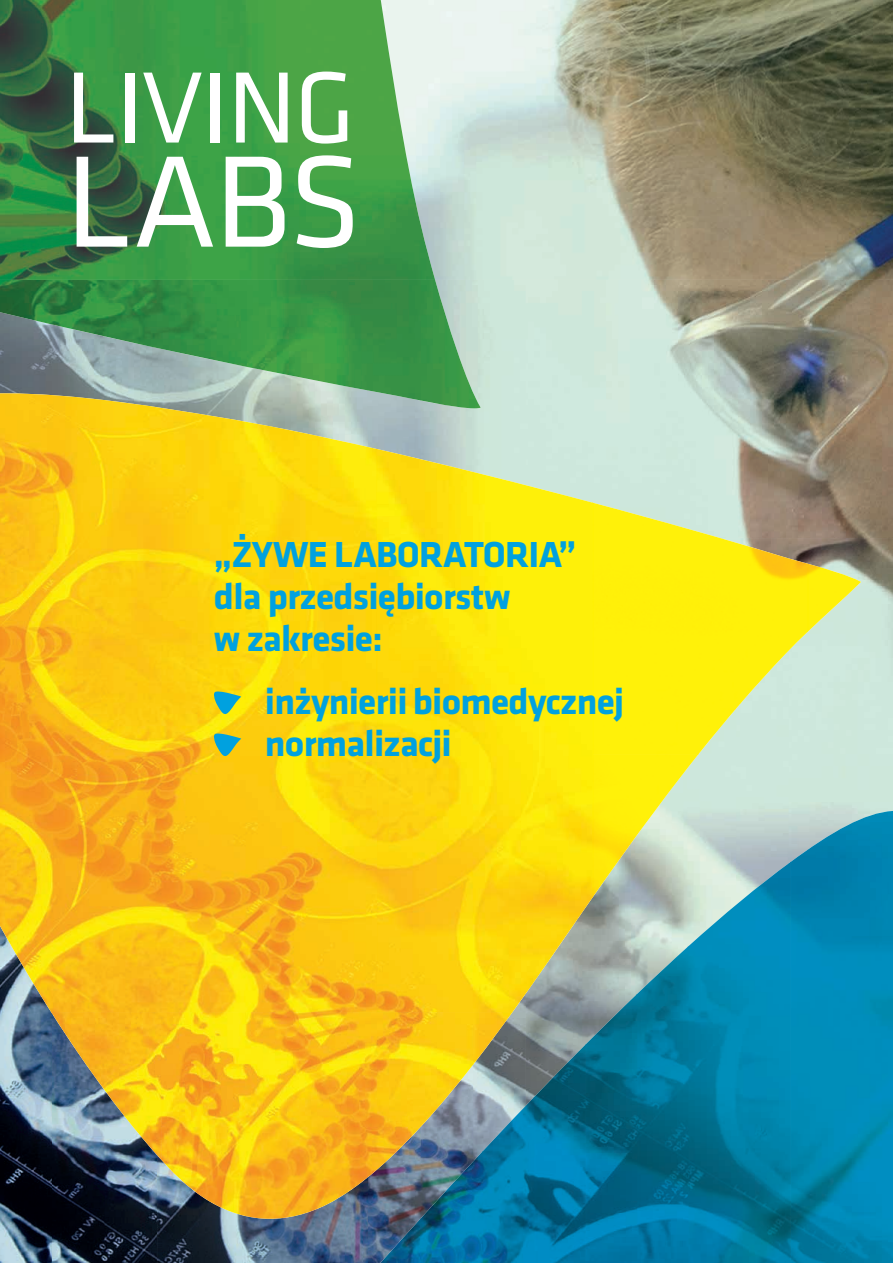
<style>
.page{position:relative;width:893px;height:1263px;background:#fff}
.page>*{position:absolute;margin:0;border:0;box-sizing:border-box;transform-origin:0 0}
.t1{font:135px "Klavika";color:#fff}
.t2{font:105px "Klavika";letter-spacing:-.02em;color:#fff}
.t3{font:700 37.5px/42px "Klavika";letter-spacing:-.02em;color:#00a1df}
</style>
<div class="page">
<img style="left:435px;top:0;width:458px;height:280px">
<img style="left:526px;top:280px;width:367px;height:258px">
<img style="left:789px;top:538px;width:104px;height:311px">
<img style="left:788px;top:849px;width:2px;height:13px">
<img style="left:526px;top:961px;width:52px;height:136px">
<img style="left:0;top:1013px;width:52px;height:250px">
<img style="left:473px;top:1013px;width:53px;height:138px">
<img style="left:52px;top:1064px;width:53px;height:199px">
<img style="left:431px;top:1116px;width:42px;height:35px">
<img style="left:105px;top:1116px;width:52px;height:147px">
<img style="left:368px;top:1219px;width:12px;height:44px">
<img style="left:157px;top:1160px;width:53px;height:103px">
<img style="left:210px;top:1219px;width:158px;height:44px">
<img style="left:0;top:0;width:435px;height:280px">
<img style="left:0;top:280px;width:481px;height:128px">
<img style="left:790px;top:811px;width:103px;height:452px">
<img style="left:688px;top:862px;width:103px;height:401px">
<img style="left:637px;top:946px;width:51px;height:317px">
<img style="left:585px;top:994px;width:52px;height:269px">
<img style="left:534px;top:1044px;width:52px;height:219px">
<img style="left:483px;top:1097px;width:51px;height:166px">
<img style="left:431px;top:1151px;width:52px;height:112px">
<img style="left:380px;top:1206px;width:52px;height:57px">
<img style="left:0;top:393px;width:377px;height:620px">
<img style="left:376px;top:449px;width:217px;height:512px">
<img style="left:592px;top:502px;width:216px;height:201px">
<img style="left:807px;top:564px;width:54px;height:68px">
<img style="left:592px;top:702px;width:149px;height:53px">
<img style="left:592px;top:754px;width:107px;height:104px">
<img style="left:592px;top:857px;width:29px;height:41px">
<img style="left:376px;top:961px;width:173px;height:52px">
<img style="left:51px;top:1012px;width:461px;height:52px">
<img style="left:86px;top:1064px;width:388px;height:52px">
<img style="left:161px;top:1116px;width:270px;height:103px">
<img style="left:124px;top:1116px;width:38px;height:44px">
<svg style="left:213px;top:691px;width:28px;height:23px"></svg>
<svg style="left:213px;top:733px;width:28px;height:23px"></svg>
<h2 class="t2" style="left:65px;top:51px;width:292px">LIVING</h2>
<h1 class="t1" style="left:65px;top:128px;width:298px">LABS</h1>
<p class="t3" style="left:214px;top:534px;width:364px">„ŻYWE LABORATORIA” dla przedsiębiorstw<br>w zakresie:</p>
<p class="t3" style="left:265px;top:681px;width:361px">inżynierii biomedycznej normalizacji</p>
</div>
